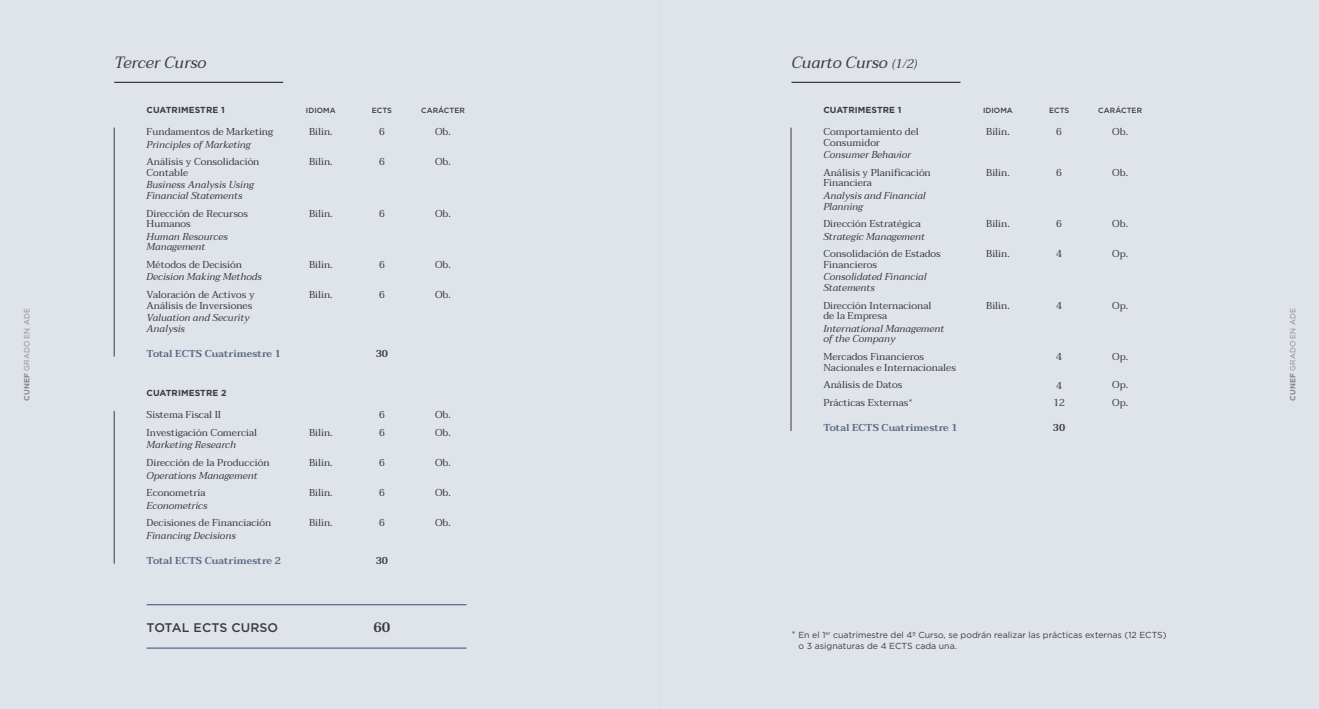
<style>
.page{position:relative;width:1319px;height:709px;background:#fff}
.page>*{position:absolute;margin:0;border:0;box-sizing:border-box;transform-origin:0 0}
.t1{font:italic 16.25px "Taviraj";color:#3c3c3b}
.t2{font:600 13.75px "Taviraj";color:#3c3c3b}
.t3{font:500 12.5px "Gotham";letter-spacing:.01em;color:#3c3c3b}
.t4{font:10px/10.6px "Taviraj";color:#3c3c3b}
.t5{font:italic 10px/10.6px "Taviraj";color:#3c3c3b}
.t6{font:600 10px "Taviraj";color:#5b6984}
.t7{font:600 10px "Taviraj";color:#3c3c3b}
.t8{font:8.75px/10.5px "Gotham";color:#3c3c3b}
.t9{font:700 8.75px "Gotham";letter-spacing:.01em;color:#3c3c3b}
.t10{font:500 7.5px "Gotham";letter-spacing:.01em;color:#3c3c3b}
.t11{font:7.5px "Gotham";letter-spacing:.01em;color:#878787}
.s1{font-size:12.5px}
.s2{font-family:"Gotham";font-weight:300}
.s3{font-weight:700}
.s4{font-weight:300;font-size:10px}
</style>
<div class="page">
<div style="left:0;top:0;width:659px;height:709px;background:#dfe3ea"></div>
<div style="left:659px;top:0;width:659px;height:709px;background:#dfe3ea"></div>
<hr style="left:114px;top:82px;width:169px;height:1px;background:#3c3c3b">
<hr style="left:114px;top:128px;width:1px;height:228px;background:#3c3c3b">
<hr style="left:114px;top:411px;width:1px;height:152px;background:#3c3c3b">
<hr style="left:147px;top:604px;width:319px;height:1px;background:#5b6984">
<hr style="left:147px;top:647px;width:319px;height:1px;background:#5b6984">
<hr style="left:790px;top:128px;width:1px;height:303px;background:#3c3c3b">
<hr style="left:791px;top:82px;width:169px;height:1px;background:#3c3c3b">
<h1 class="t1" style="left:114px;top:50px;width:94px">Tercer Curso</h1>
<h1 class="t1" style="left:791px;top:50px;width:127px">Cuarto Curso <span class="s1">(1/2)</span></h1>
<p class="t10" style="left:306px;top:105px;width:31px">IDIOMA</p>
<p class="t10" style="left:372px;top:105px;width:22px">ECTS</p>
<p class="t10" style="left:421px;top:105px;width:45px">CARÁCTER</p>
<p class="t9" style="left:823px;top:104px;width:80px">CUATRIMESTRE 1</p>
<p class="t10" style="left:982px;top:105px;width:31px">IDIOMA</p>
<p class="t10" style="left:1048px;top:105px;width:22px">ECTS</p>
<p class="t10" style="left:1098px;top:105px;width:45px">CARÁCTER</p>
<p class="t4" style="left:823px;top:127px;width:97px">Comportamiento del<br>Consumidor</p>
<p class="t5" style="left:823px;top:150px;width:89px">Consumer Behavior</p>
<p class="t4" style="left:823px;top:167px;width:109px">Análisis y Planificación<br>Financiera</p>
<p class="t5" style="left:823px;top:190px;width:104px">Analysis and Financial<br>Planning</p>
<p class="t4" style="left:823px;top:219px;width:99px">Dirección Estratégica</p>
<p class="t5" style="left:823px;top:231px;width:103px">Strategic Management</p>
<p class="t4" style="left:823px;top:249px;width:119px">Consolidación de Estados<br>Financieros</p>
<p class="t5" style="left:823px;top:272px;width:105px">Consolidated Financial<br>Statements</p>
<p class="t4" style="left:823px;top:300px;width:110px">Dirección Internacional de la Empresa</p>
<p class="t5" style="left:823px;top:323px;width:122px">International Management of the Company</p>
<p class="t4" style="left:823px;top:351px;width:134px">Mercados Financieros<br>Nacionales e Internacionales</p>
<p class="t4" style="left:823px;top:376px;width:91px;line-height:17.8px">Análisis de Datos<br>Prácticas Externas<span class="s2">*</span></p>
<p class="t6" style="left:823px;top:421px;width:136px">Total ECTS Cuatrimestre 1</p>
<p class="t9" style="left:147px;top:104px;width:80px">CUATRIMESTRE 1</p>
<p class="t4" style="left:1112px;top:126px;width:17px">Ob.</p>
<p class="t4" style="left:1112px;top:167px;width:17px">Ob.</p>
<p class="t4" style="left:435px;top:126px;width:17px">Ob.</p>
<p class="t4" style="left:435px;top:157px;width:17px">Ob.</p>
<p class="t4" style="left:986px;top:127px;width:25px">Bilin.</p>
<p class="t4" style="left:986px;top:167px;width:25px">Bilin.</p>
<p class="t4" style="left:309px;top:127px;width:25px">Bilin.</p>
<p class="t4" style="left:309px;top:157px;width:25px">Bilin.</p>
<p class="t4" style="left:147px;top:127px;width:128px">Fundamentos de Marketing</p>
<p class="t5" style="left:147px;top:139px;width:106px">Principles of Marketing</p>
<p class="t4" style="left:147px;top:157px;width:114px">Análisis y Consolidación<br>Contable</p>
<p class="t5" style="left:147px;top:180px;width:109px">Business Analysis Using<br>Financial Statements</p>
<p class="t4" style="left:147px;top:208px;width:103px">Dirección de Recursos<br>Humanos</p>
<p class="t5" style="left:147px;top:231px;width:83px">Human Resources<br>Management</p>
<p class="t4" style="left:147px;top:259px;width:97px">Métodos de Decisión</p>
<p class="t5" style="left:147px;top:272px;width:117px">Decision Making Methods</p>
<p class="t4" style="left:147px;top:289px;width:110px">Valoración de Activos y<br>Análisis de Inversiones</p>
<p class="t5" style="left:147px;top:312px;width:104px">Valuation and Security<br>Analysis</p>
<p class="t6" style="left:147px;top:347px;width:136px">Total ECTS Cuatrimestre 1</p>
<p class="t4" style="left:1056px;top:127px;width:7px">6</p>
<p class="t4" style="left:1056px;top:167px;width:7px">6</p>
<p class="t4" style="left:379px;top:127px;width:7px">6</p>
<p class="t4" style="left:379px;top:157px;width:7px">6</p>
<p class="t4" style="left:435px;top:208px;width:17px">Ob.</p>
<p class="t4" style="left:309px;top:208px;width:25px">Bilin.</p>
<p class="t4" style="left:379px;top:208px;width:7px">6</p>
<p class="t4" style="left:1112px;top:219px;width:17px">Ob.</p>
<p class="t4" style="left:1112px;top:249px;width:17px">Op.</p>
<p class="t4" style="left:986px;top:219px;width:25px">Bilin.</p>
<p class="t4" style="left:986px;top:249px;width:25px">Bilin.</p>
<p class="t4" style="left:1056px;top:219px;width:7px">6</p>
<p class="t4" style="left:1056px;top:249px;width:7px">4</p>
<p class="t4" style="left:435px;top:259px;width:17px">Ob.</p>
<p class="t4" style="left:435px;top:289px;width:17px">Ob.</p>
<p class="t4" style="left:309px;top:259px;width:25px">Bilin.</p>
<p class="t4" style="left:309px;top:289px;width:25px">Bilin.</p>
<p class="t4" style="left:379px;top:259px;width:7px">6</p>
<p class="t4" style="left:379px;top:289px;width:7px">6</p>
<p class="t4" style="left:986px;top:300px;width:25px">Bilin.</p>
<p class="t4" style="left:1112px;top:300px;width:17px">Op.</p>
<p class="t4" style="left:1056px;top:300px;width:7px">4</p>
<p class="t11" style="left:22px;top:400px;width:94px;rotate:-90deg"><span class="s3">CUNEF</span> GRADO EN ADE</p>
<p class="t11" style="left:1287px;top:400px;width:94px;rotate:-90deg"><span class="s3">CUNEF</span> GRADO EN ADE</p>
<p class="t7" style="left:375px;top:347px;width:14px">30</p>
<p class="t4" style="left:1112px;top:351px;width:17px">Op.</p>
<p class="t4" style="left:1112px;top:376px;width:17px;line-height:17.8px">Op.<br>Op.</p>
<p class="t4" style="left:1056px;top:351px;width:7px">4</p>
<p class="t4" style="left:1053px;top:376px;width:13px;line-height:17.8px">4<br>12</p>
<p class="t7" style="left:1052px;top:422px;width:14px">30</p>
<p class="t9" style="left:147px;top:387px;width:81px">CUATRIMESTRE 2</p>
<p class="t4" style="left:435px;top:406px;width:17px;line-height:17.8px">Ob.<br>Ob.</p>
<p class="t4" style="left:435px;top:457px;width:17px">Ob.</p>
<p class="t4" style="left:435px;top:488px;width:17px">Ob.</p>
<p class="t4" style="left:435px;top:518px;width:17px">Ob.</p>
<p class="t4" style="left:147px;top:406px;width:112px;line-height:17.8px">Sistema Fiscal II<br>Investigación Comercial</p>
<p class="t5" style="left:147px;top:440px;width:91px">Marketing Research</p>
<p class="t4" style="left:147px;top:457px;width:124px">Dirección de la Producción</p>
<p class="t5" style="left:147px;top:470px;width:112px">Operations Management</p>
<p class="t4" style="left:147px;top:488px;width:60px">Econometría</p>
<p class="t5" style="left:147px;top:500px;width:62px">Econometrics</p>
<p class="t4" style="left:147px;top:518px;width:126px">Decisiones de Financiación</p>
<p class="t5" style="left:147px;top:530px;width:91px">Financing Decisions</p>
<p class="t6" style="left:147px;top:554px;width:136px">Total ECTS Cuatrimestre 2</p>
<p class="t4" style="left:379px;top:406px;width:7px;line-height:17.8px">6<br>6</p>
<p class="t4" style="left:379px;top:457px;width:7px">6</p>
<p class="t4" style="left:379px;top:488px;width:7px">6</p>
<p class="t4" style="left:379px;top:518px;width:7px">6</p>
<p class="t7" style="left:375px;top:554px;width:14px">30</p>
<p class="t4" style="left:309px;top:427px;width:25px">Bilin.</p>
<p class="t4" style="left:309px;top:457px;width:25px">Bilin.</p>
<p class="t4" style="left:309px;top:488px;width:25px">Bilin.</p>
<p class="t4" style="left:309px;top:518px;width:25px">Bilin.</p>
<p class="t3" style="left:147px;top:619px;width:133px">TOTAL ECTS CURSO</p>
<h2 class="t2" style="left:373px;top:618px;width:19px">60</h2>
<p class="t8" style="left:798px;top:629px;width:369px;text-indent:-7px"><span class="s4">*</span> En el 1<sup>er</sup> cuatrimestre del 4º Curso, se podrán realizar las prácticas externas (12 ECTS) o 3 asignaturas de 4 ECTS cada una.</p>
</div>
